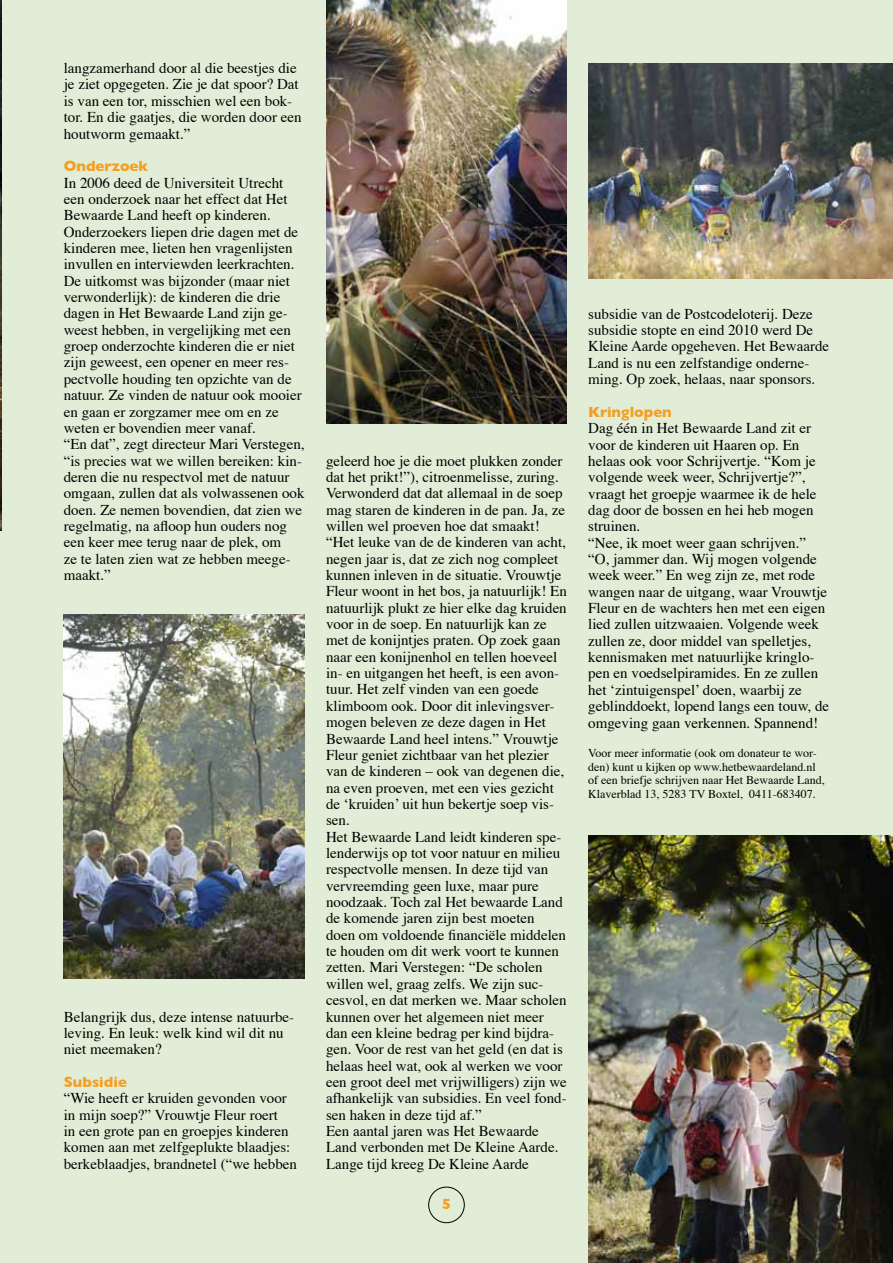
<style>
.page{position:relative;width:893px;height:1263px;background:#e2edd7}
.page>*{position:absolute;margin:0;border:0;box-sizing:border-box;transform-origin:0 0}
.t1{font:15px/16.4px "Times";color:#000}
.t2{font:700 15px "Gill Sans";color:#f49f22}
.t3{font:12px/13.5px "Times";color:#000}
</style>
<div class="page">
<img style="left:0;top:0;width:1px;height:530px">
<img style="left:588px;top:64px;width:305px;height:215px">
<img style="left:64px;top:614px;width:241px;height:364px">
<img style="left:326px;top:0;width:241px;height:423px">
<img style="left:588px;top:835px;width:305px;height:428px">
<div style="left:428px;top:1187px;width:37px;height:36px;border:1px solid #000;border-radius:50%"></div>
<p class="t1" style="left:64px;top:59px;width:239px">langzamerhand door al die beestjes die je ziet opgegeten. Zie je dat spoor? Dat is van een tor, misschien wel een bok&shy;tor. En die gaatjes, die worden door een houtworm gemaakt.”</p>
<p class="t2" style="left:64px;top:157px;width:86px">Onderzoek</p>
<p class="t1" style="left:64px;top:173px;width:242px">In 2006 deed de Universiteit Utrecht een onderzoek naar het effect dat Het Bewaarde Land heeft op kinderen.<br>Onderzoekers liepen drie dagen met de kinderen mee, lieten hen vragenlijsten invullen en interviewden leerkrachten.<br>De uitkomst was bijzonder (maar niet verwonderlijk): de kinderen die drie dagen in Het Bewaarde Land zijn ge&shy;weest hebben, in vergelijking met een groep onderzochte kinderen die er niet zijn geweest, een opener en meer res&shy;pectvolle houding ten opzichte van de natuur. Ze vinden de natuur ook mooier en gaan er zorgzamer mee om en ze weten er bovendien meer vanaf.<br>“En dat”, zegt directeur Mari Verstegen, “is precies wat we willen bereiken: kin&shy;deren die nu respectvol met de natuur omgaan, zullen dat als volwassenen ook doen. Ze nemen bovendien, dat zien we regelmatig, na afloop hun ouders nog een keer mee terug naar de plek, om<br>ze te laten zien wat ze hebben meege&shy;maakt.”</p>
<p class="t1" style="left:64px;top:1007px;width:232px">Belangrijk dus, deze intense natuurbe&shy;leving. En leuk: welk kind wil dit nu niet meemaken?</p>
<p class="t2" style="left:64px;top:1073px;width:65px">Subsidie</p>
<p class="t1" style="left:64px;top:1089px;width:235px">“Wie heeft er kruiden gevonden voor in mijn soep?” Vrouwtje Fleur roert<br>in een grote pan en groepjes kinderen komen aan met zelfgeplukte blaadjes: berkeblaadjes, brandnetel (“we hebben</p>
<p class="t1" style="left:326px;top:451px;width:242px">geleerd hoe je die moet plukken zonder dat het prikt!”), citroenmelisse, zuring.<br>Verwonderd dat dat allemaal in de soep mag staren de kinderen in de pan. Ja, ze willen wel proeven hoe dat smaakt! “Het leuke van de de kinderen van acht, negen jaar is, dat ze zich nog compleet kunnen inleven in de situatie. Vrouwtje Fleur woont in het bos, ja natuurlijk! En natuurlijk plukt ze hier elke dag kruiden voor in de soep. En natuurlijk kan ze met de konijntjes praten. Op zoek gaan naar een konijnenhol en tellen hoeveel in- en uitgangen het heeft, is een avon&shy;tuur. Het zelf vinden van een goede klimboom ook. Door dit inlevingsver&shy;mogen beleven ze deze dagen in Het Bewaarde Land heel intens.” Vrouwtje Fleur geniet zichtbaar van het plezier van de kinderen – ook van degenen die, na even proeven, met een vies gezicht de ‘kruiden’ uit hun bekertje soep vis&shy;sen.<br>Het Bewaarde Land leidt kinderen spe&shy;lenderwijs op tot voor natuur en milieu respectvolle mensen. In deze tijd van vervreemding geen luxe, maar pure noodzaak. Toch zal Het bewaarde Land de komende jaren zijn best moeten doen om voldoende financiële middelen te houden om dit werk voort te kunnen zetten. Mari Verstegen: “De scholen willen wel, graag zelfs. We zijn suc&shy;cesvol, en dat merken we. Maar scholen kunnen over het algemeen niet meer dan een kleine bedrag per kind bijdra&shy;gen. Voor de rest van het geld (en dat is helaas heel wat, ook al werken we voor een groot deel met vrijwilligers) zijn we afhankelijk van subsidies. En veel fond&shy;sen haken in deze tijd af.”<br>Een aantal jaren was Het Bewaarde Land verbonden met De Kleine Aarde.<br>Lange tijd kreeg De Kleine Aarde</p>
<p class="t2" style="left:442px;top:1195px;width:10px">5</p>
<p class="t1" style="left:588px;top:304px;width:242px">subsidie van de Postcodeloterij. Deze subsidie stopte en eind 2010 werd De Kleine Aarde opgeheven. Het Bewaarde Land is nu een zelfstandige onderne&shy;ming. Op zoek, helaas, naar sponsors.</p>
<p class="t2" style="left:588px;top:403px;width:85px">Kringlopen</p>
<p class="t1" style="left:588px;top:419px;width:242px">Dag één in Het Bewaarde Land zit er voor de kinderen uit Haaren op. En helaas ook voor Schrijvertje. “Kom je volgende week weer, Schrijvertje?”, vraagt het groepje waarmee ik de hele dag door de bossen en hei heb mogen struinen.<br>“Nee, ik moet weer gaan schrijven.” “O, jammer dan. Wij mogen volgende week weer.” En weg zijn ze, met rode wangen naar de uitgang, waar Vrouwtje Fleur en de wachters hen met een eigen lied zullen uitzwaaien. Volgende week zullen ze, door middel van spelletjes, kennismaken met natuurlijke kringlo&shy;pen en voedselpiramides. En ze zullen het ‘zintuigenspel’ doen, waarbij ze geblinddoekt, lopend langs een touw, de omgeving gaan verkennen. Spannend!</p>
<p class="t3" style="left:588px;top:745px;width:238px">Voor meer informatie (ook om donateur te wor&shy;den) kunt u kijken op www.hetbewaardeland.nl of een briefje schrijven naar Het Bewaarde Land, Klaverblad 13, 5283 TV Boxtel, 0411-683407.</p>
</div>
